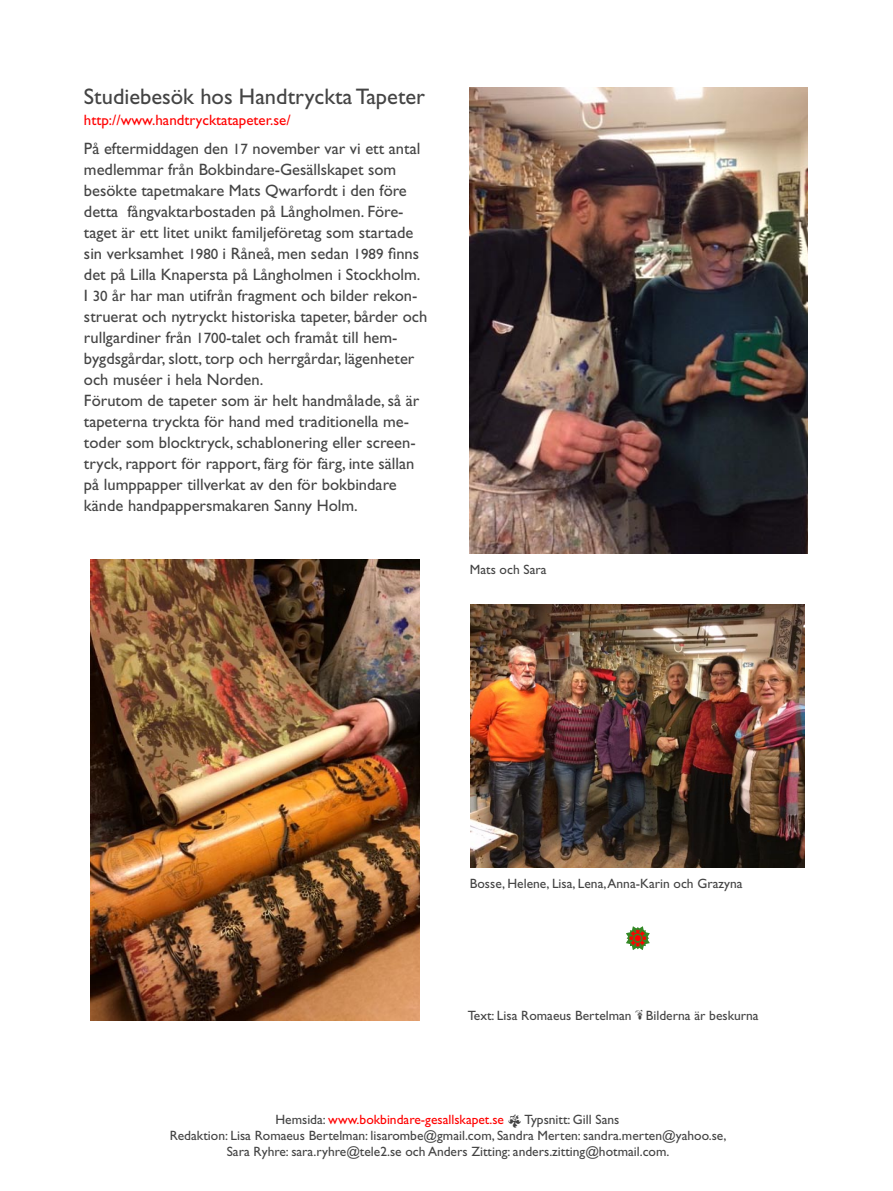
<style>
.page{position:relative;width:893px;height:1191px;background:#fff}
.page>*{position:absolute;margin:0;border:0;box-sizing:border-box;transform-origin:0 0}
.t1{font:22.5px "Gill Sans";color:#444}
.t2{font:18px "Adobe Caslon Pro";color:#f00}
.t3{font:16.5px/21px "Gill Sans";color:#444}
.t4{font:15px "Gill Sans";color:#f00}
.t5{font:13.5px/16.2px "Gill Sans";color:#444;text-align:center}
.s1{font-size:15px}
.s2{font-family:"Adobe Caslon Pro";font-size:10.5px}
.s3{color:#f00}
.s4{font-family:"Adobe Jenson Pro";font-style:italic}
</style>
<div class="page">
<img style="left:470px;top:604px;width:335px;height:263px">
<img style="left:469px;top:87px;width:339px;height:467px">
<img style="left:90px;top:560px;width:330px;height:461px">
<svg style="left:626px;top:926px;width:24px;height:24px"></svg>
<h1 class="t1" style="left:84px;top:83px;width:343px">Studiebesök hos Handtryckta Tapeter</h1>
<p class="t4" style="left:84px;top:112px;width:208px">http://www.handtrycktatapeter.se/</p>
<p class="t3" style="left:84px;top:138px;width:345px">På eftermiddagen den <span class="s1">17</span> november var vi ett antal medlemmar från Bokbindare-Gesällskapet som besökte tapetmakare Mats Qwarfordt i den före detta fångvaktarbostaden på Långholmen. Före&shy;taget är ett litet unikt familjeföretag som startade sin verksamhet <span class="s1">1980</span> i Råneå, men sedan <span class="s1">1989</span> finns det på Lilla Knapersta på Långholmen i Stockholm.<br>I <span class="s1">30</span> år har man utifrån fragment och bilder rekon&shy;struerat och nytryckt historiska tapeter, bårder och rullgardiner från <span class="s1">1700</span>-talet och framåt till hem&shy;bygdsgårdar, slott, torp och herrgårdar, lägenheter och muséer i hela Norden.<br>Förutom de tapeter som är helt handmålade, så är tapeterna tryckta för hand med traditionella me&shy;toder som blocktryck, schablonering eller screen&shy;tryck, rapport för rapport, färg för färg, inte sällan på lumppapper tillverkat av den för bokbindare kände handpappersmakaren Sanny Holm.</p>
<p class="t5" style="left:470px;top:562px;width:78px">Mats och Sara</p>
<p class="t5" style="left:470px;top:875px;width:274px">Bosse, Helene, Lisa, Lena, Anna-Karin och Grazyna</p>
<p class="t2" style="left:629px;top:930px;width:19px">y</p>
<p class="t5" style="left:468px;top:1007px;width:292px">Text: Lisa Romaeus Bertelman <span class="s2">3</span> Bilderna är beskurna</p>
<p class="t5" style="left:170px;top:1111px;width:558px">Hemsida: <span class="s3">www.bokbindare-gesallskapet.se</span> <span class="s4">3</span> Typsnitt: Gill Sans<br>Redaktion: Lisa Romaeus Bertelman: lisarombe@gmail.com, Sandra Merten: sandra.merten@yahoo.se,<br>Sara Ryhre: sara.ryhre@tele2.se och Anders Zitting: anders.zitting@hotmail.com.</p>
</div>
